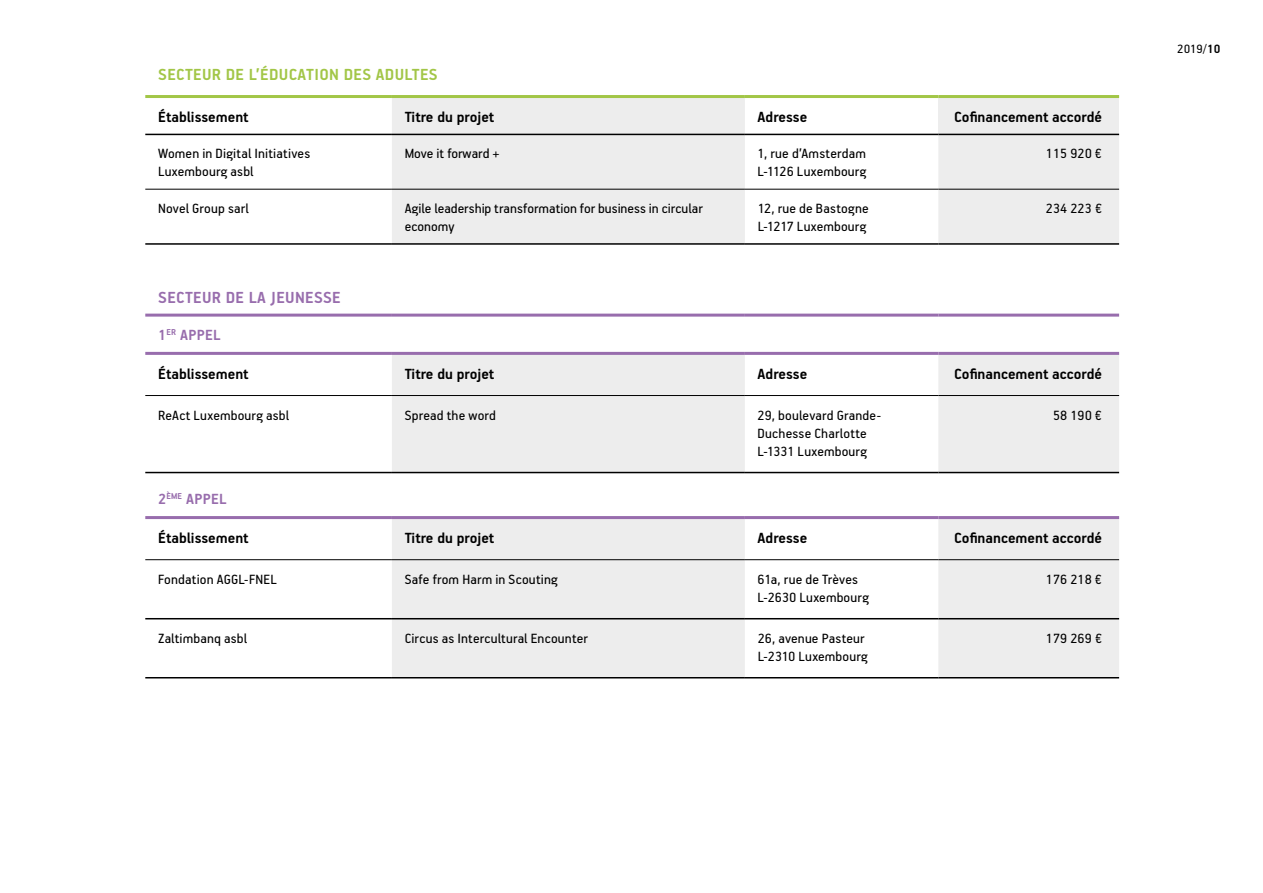
<style>
.page{position:relative;width:1263px;height:893px;background:#fff}
.page>*{position:absolute;margin:0;border:0;box-sizing:border-box;transform-origin:0 0}
.t1{font:700 18px "PF Handbook Pro";letter-spacing:.02em;color:#a2c647}
.t2{font:700 18px "PF Handbook Pro";letter-spacing:.02em;color:#986dad}
.t3{font:700 16.5px "PF Handbook Pro";color:#000}
.t4{font:700 16.5px "PF Handbook Pro";letter-spacing:.02em;color:#986dad}
.t5{font:15px/18px "PF Handbook Pro";letter-spacing:.01em;color:#000}
.t6{font:13.5px "PF Handbook Pro";color:#000}
.s1{font-weight:700}
</style>
<div class="page">
<svg style="left:145px;top:133px;width:247px;height:1px"></svg>
<svg style="left:392px;top:98px;width:727px;height:145px;fill:#ededed"></svg>
<div style="left:938px;top:97px;width:181px;height:37px;background:#ededed"></div>
<hr style="left:145px;top:95px;width:247px;height:3px;background:#a2c647">
<hr style="left:392px;top:95px;width:353px;height:3px;background:#a2c647">
<hr style="left:745px;top:95px;width:193px;height:3px;background:#a2c647">
<hr style="left:938px;top:95px;width:181px;height:3px;background:#a2c647">
<hr style="left:145px;top:134px;width:247px;height:1px;background:#000">
<hr style="left:392px;top:134px;width:353px;height:1px;background:#000">
<hr style="left:745px;top:134px;width:193px;height:1px;background:#000">
<hr style="left:938px;top:134px;width:181px;height:1px;background:#000">
<hr style="left:145px;top:189px;width:247px;height:1px;background:#000">
<hr style="left:392px;top:189px;width:353px;height:1px;background:#000">
<hr style="left:745px;top:189px;width:193px;height:1px;background:#000">
<hr style="left:938px;top:189px;width:181px;height:1px;background:#000">
<hr style="left:145px;top:243px;width:247px;height:2px;background:#000">
<hr style="left:392px;top:243px;width:353px;height:2px;background:#000">
<hr style="left:745px;top:243px;width:193px;height:2px;background:#000">
<hr style="left:938px;top:243px;width:181px;height:2px;background:#000">
<svg style="left:392px;top:355px;width:727px;height:117px"></svg>
<hr style="left:145px;top:352px;width:247px;height:3px;background:#986dad">
<hr style="left:392px;top:352px;width:353px;height:3px;background:#986dad">
<hr style="left:745px;top:352px;width:193px;height:3px;background:#986dad">
<hr style="left:938px;top:352px;width:181px;height:3px;background:#986dad">
<hr style="left:145px;top:314px;width:247px;height:3px;background:#986dad">
<hr style="left:392px;top:314px;width:353px;height:3px;background:#986dad">
<hr style="left:745px;top:314px;width:193px;height:3px;background:#986dad">
<hr style="left:938px;top:314px;width:181px;height:3px;background:#986dad">
<hr style="left:145px;top:395px;width:247px;height:1px;background:#000">
<hr style="left:392px;top:395px;width:353px;height:1px;background:#000">
<hr style="left:745px;top:395px;width:193px;height:1px;background:#000">
<hr style="left:938px;top:395px;width:181px;height:1px;background:#000">
<hr style="left:145px;top:472px;width:247px;height:1px;background:#000">
<hr style="left:392px;top:472px;width:353px;height:1px;background:#000">
<hr style="left:745px;top:472px;width:193px;height:1px;background:#000">
<hr style="left:938px;top:472px;width:181px;height:1px;background:#000">
<div style="left:392px;top:519px;width:353px;height:158px;background:#ededed"></div>
<svg style="left:745px;top:519px;width:374px;height:158px"></svg>
<hr style="left:145px;top:516px;width:247px;height:3px;background:#986dad">
<hr style="left:392px;top:516px;width:353px;height:3px;background:#986dad">
<hr style="left:745px;top:516px;width:193px;height:3px;background:#986dad">
<hr style="left:938px;top:516px;width:181px;height:3px;background:#986dad">
<hr style="left:145px;top:559px;width:247px;height:1px;background:#000">
<hr style="left:392px;top:559px;width:353px;height:1px;background:#000">
<hr style="left:745px;top:559px;width:193px;height:1px;background:#000">
<hr style="left:938px;top:559px;width:181px;height:1px;background:#000">
<hr style="left:145px;top:618px;width:247px;height:1px;background:#000">
<hr style="left:392px;top:618px;width:353px;height:1px;background:#000">
<hr style="left:745px;top:618px;width:193px;height:1px;background:#000">
<hr style="left:938px;top:618px;width:181px;height:1px;background:#000">
<hr style="left:145px;top:677px;width:247px;height:1px;background:#000">
<hr style="left:392px;top:677px;width:353px;height:1px;background:#000">
<hr style="left:745px;top:677px;width:193px;height:1px;background:#000">
<hr style="left:938px;top:677px;width:181px;height:1px;background:#000">
<p class="t1" style="left:158px;top:64px;width:281px">SECTEUR DE L’ÉDUCATION DES ADULTES</p>
<p class="t3" style="left:158px;top:107px;width:92px">Établissement</p>
<p class="t3" style="left:405px;top:107px;width:91px">Titre du projet</p>
<p class="t3" style="left:758px;top:107px;width:51px">Adresse</p>
<p class="t3" style="left:954px;top:107px;width:149px">Cofinancement accordé</p>
<p class="t5" style="left:158px;top:144px;width:154px">Women in Digital Initiatives<br>Luxembourg asbl</p>
<p class="t5" style="left:405px;top:144px;width:97px">Move it forward +</p>
<p class="t5" style="left:758px;top:144px;width:110px">1, rue d’Amsterdam<br>L-1126 Luxembourg</p>
<p class="t5" style="left:1046px;top:144px;width:58px">115 920 €</p>
<p class="t5" style="left:158px;top:199px;width:92px">Novel Group sarl</p>
<p class="t5" style="left:405px;top:199px;width:300px">Agile leadership transformation for business in circular economy</p>
<p class="t5" style="left:758px;top:199px;width:113px">12, rue de Bastogne<br>L-1217 Luxembourg</p>
<p class="t5" style="left:1046px;top:199px;width:58px">234 223 €</p>
<p class="t2" style="left:158px;top:287px;width:184px">SECTEUR DE LA JEUNESSE</p>
<p class="t4" style="left:158px;top:325px;width:64px">1<sup>ER</sup> APPEL</p>
<p class="t3" style="left:158px;top:363px;width:92px">Établissement</p>
<p class="t3" style="left:405px;top:363px;width:91px">Titre du projet</p>
<p class="t3" style="left:758px;top:363px;width:51px">Adresse</p>
<p class="t3" style="left:954px;top:363px;width:149px">Cofinancement accordé</p>
<p class="t5" style="left:158px;top:405px;width:133px">ReAct Luxembourg asbl</p>
<p class="t5" style="left:405px;top:405px;width:93px">Spread the word</p>
<p class="t5" style="left:758px;top:405px;width:125px">29, boulevard Grande-<br>Duchesse Charlotte<br>L-1331 Luxembourg</p>
<p class="t5" style="left:1053px;top:405px;width:51px">58 190 €</p>
<p class="t4" style="left:158px;top:489px;width:70px">2<sup>ÈME</sup> APPEL</p>
<p class="t3" style="left:158px;top:528px;width:92px">Établissement</p>
<p class="t3" style="left:405px;top:528px;width:91px">Titre du projet</p>
<p class="t3" style="left:758px;top:528px;width:51px">Adresse</p>
<p class="t3" style="left:954px;top:528px;width:149px">Cofinancement accordé</p>
<p class="t5" style="left:158px;top:570px;width:120px">Fondation AGGL-FNEL</p>
<p class="t5" style="left:405px;top:570px;width:155px">Safe from Harm in Scouting</p>
<p class="t5" style="left:758px;top:570px;width:113px">61a, rue de Trèves<br>L-2630 Luxembourg</p>
<p class="t5" style="left:1046px;top:570px;width:58px">176 218 €</p>
<p class="t5" style="left:158px;top:629px;width:90px">Zaltimbanq asbl</p>
<p class="t5" style="left:405px;top:629px;width:185px">Circus as Intercultural Encounter</p>
<p class="t5" style="left:758px;top:629px;width:112px">26, avenue Pasteur<br>L-2310 Luxembourg</p>
<p class="t5" style="left:1046px;top:629px;width:58px">179 269 €</p>
<p class="t6" style="left:1177px;top:40px;width:45px">2019/<span class="s1">10</span></p>
</div>
